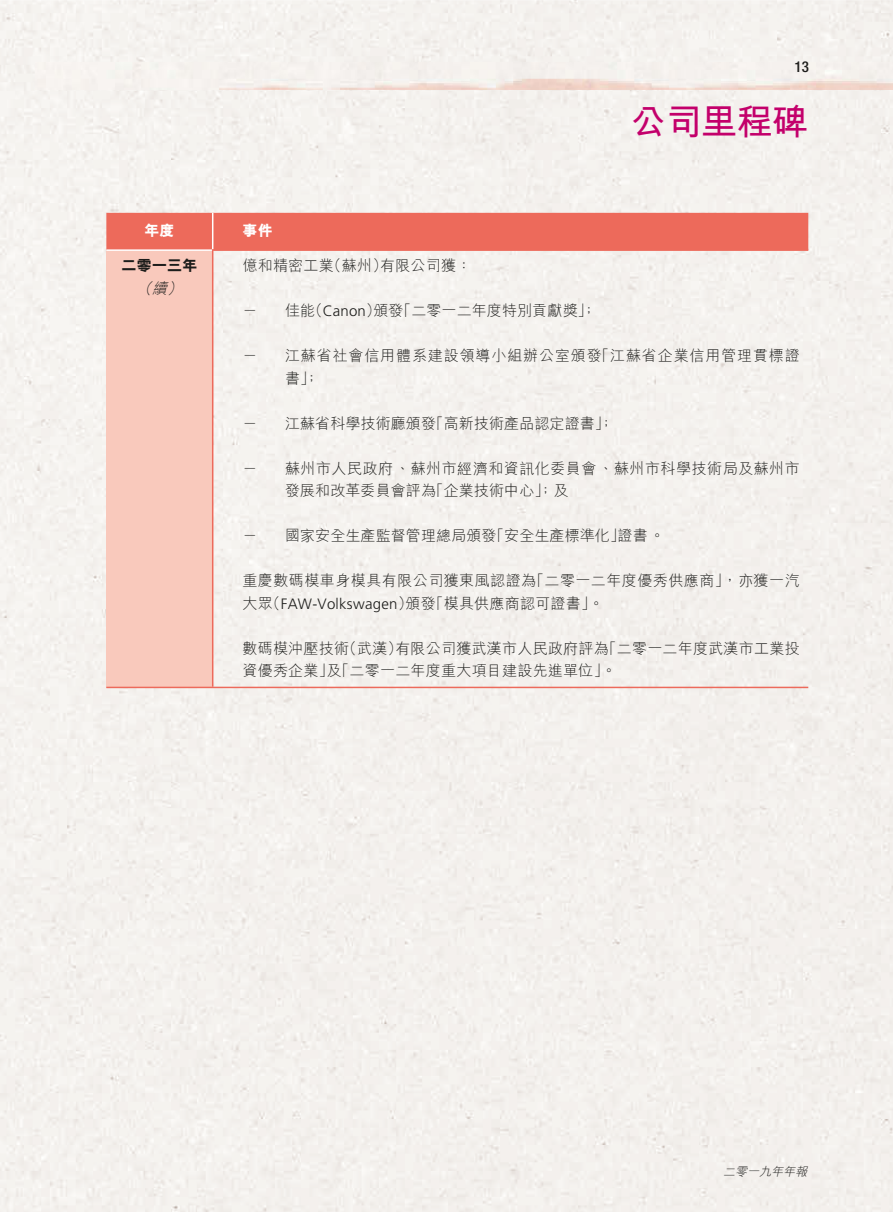
<style>
.page{position:relative;width:893px;height:1212px;background:#fff}
.page>*{position:absolute;margin:0;border:0;box-sizing:border-box;transform-origin:0 0}
.t1{font:36px "M Hei HK Bold E Ten B5 H";letter-spacing:-.015em;color:#c3006b}
.t2{font:15px/22.5px "M Hei HK Light E Ten B5 H";letter-spacing:.015em;color:#1d1d1b}
.t3{font:15px/22.5px "M Hei HK Light E Ten B5 H";letter-spacing:.035em;color:#1d1d1b}
.t4{font:15px/22.5px "M Hei HK Light E Ten B5 H";letter-spacing:.06em;color:#1d1d1b}
.t5{font:15px "M Hei HK Xbold E Ten B5 H";letter-spacing:.02em;color:#1d1d1b}
.t6{font:15px "M Hei HK Xbold E Ten B5 H";color:#fff}
.t7{font:italic 15px "M Hei HK Light E Ten B5 H";color:#1d1d1b}
.t8{font:500 condensed 15px "Helvetica Neue LT Std";color:#1d1d1b}
.t9{font:italic 12px "M Hei HK Light E Ten B5 H";color:#1d1d1b}
.s1{font-family:"Frutiger LT Std";font-weight:300}
</style>
<div class="page">
<div style="left:106px;top:213px;width:702px;height:36px;background:#ed6a5b"></div>
<div style="left:106px;top:250px;width:107px;height:437px;background:#f9c9bc"></div>
<hr style="left:212px;top:213px;width:1px;height:36px;background:#fff">
<hr style="left:106px;top:249px;width:106px;height:2px;background:#fff">
<hr style="left:212px;top:249px;width:596px;height:2px;background:#ed6a5b">
<hr style="left:212px;top:251px;width:1px;height:436px;background:#ed6a5b">
<hr style="left:106px;top:687px;width:702px;height:1px;background:#ed6a5b">
<p class="t8" style="left:794px;top:58px;width:16px">13</p>
<h1 class="t1" style="left:630px;top:108px;width:180px">公司里程碑</h1>
<p class="t6" style="left:144px;top:225px;width:32px">年度</p>
<p class="t6" style="left:242px;top:225px;width:32px">事件</p>
<p class="t5" style="left:121px;top:260px;width:78px">二零一三年</p>
<p class="t7" style="left:137px;top:283px;width:50px">（續）</p>
<p class="t2" style="left:242px;top:256px;width:230px">億和精密工業（蘇州）有限公司獲：</p>
<p class="t2" style="left:242px;top:301px;width:16px">－</p>
<p class="t2" style="left:285px;top:301px;width:313px">佳能（<span class="s1">Canon</span>）頒發「二零一二年度特別貢獻獎」；</p>
<p class="t2" style="left:242px;top:346px;width:16px">－</p>
<p class="t4" style="left:285px;top:346px;width:516px">江蘇省社會信用體系建設領導小組辦公室頒發「江蘇省企業信用管理貫標證書」；</p>
<p class="t2" style="left:242px;top:414px;width:16px">－</p>
<p class="t2" style="left:285px;top:414px;width:330px">江蘇省科學技術廳頒發「高新技術產品認定證書」；</p>
<p class="t2" style="left:242px;top:459px;width:16px">－</p>
<p class="t3" style="left:285px;top:459px;width:516px">蘇州市人民政府、蘇州市經濟和資訊化委員會、蘇州市科學技術局及蘇州市發展和改革委員會評為「企業技術中心」；及</p>
<p class="t2" style="left:242px;top:526px;width:16px">－</p>
<p class="t2" style="left:285px;top:526px;width:381px">國家安全生產監督管理總局頒發「安全生產標準化」證書。</p>
<p class="t2" style="left:242px;top:571px;width:558px">重慶數碼模車身模具有限公司獲東風認證為「二零一二年度優秀供應商」，亦獲一汽大眾（<span class="s1">FAW-Volkswagen</span>）頒發「模具供應商認可證書」。</p>
<p class="t2" style="left:242px;top:639px;width:558px">數碼模沖壓技術（武漢）有限公司獲武漢市人民政府評為「二零一二年度武漢市工業投資優秀企業」及「二零一二年度重大項目建設先進單位」。</p>
<p class="t9" style="left:723px;top:1167px;width:88px">二零一九年年報</p>
</div>
